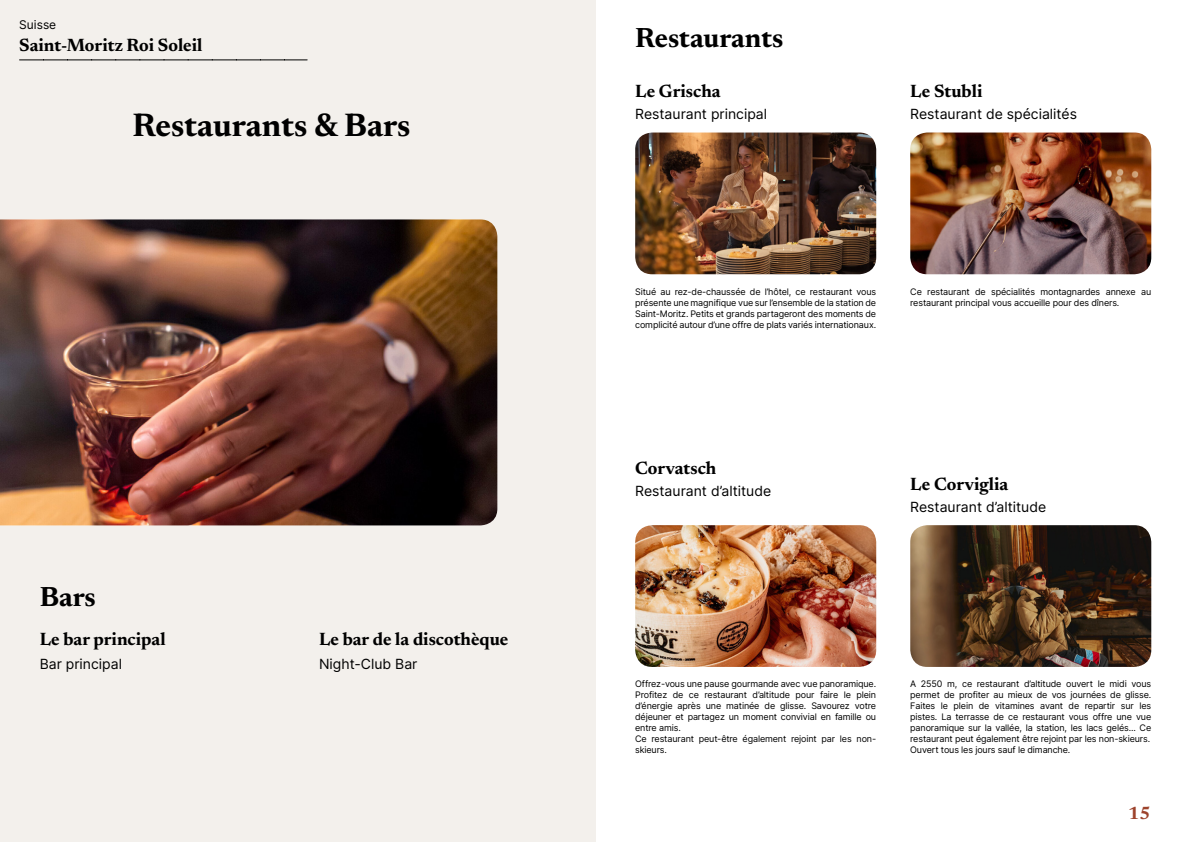
<style>
.page{position:relative;width:1191px;height:842px;background:#fff}
.page>*{position:absolute;margin:0;border:0;box-sizing:border-box;transform-origin:0 0}
.t1{font:700 33px "Newsreader 24 pt";color:#000}
.t2{font:700 28px "Newsreader 24 pt";color:#000}
.t3{font:700 18px "Newsreader 24 pt";color:#000}
.t4{font:700 18px "Newsreader 24 pt";color:#9d432c}
.t5{font:14px "Inter";color:#000}
.t6{font:12px "Inter";color:#000}
.t7{font:9px/11px "Inter";letter-spacing:-.015em;color:#000;text-align:justify}
</style>
<div class="page">
<div style="left:0;top:0;width:595px;height:842px;background:#f3f0ec"></div>
<img style="left:0;top:219px;width:497px;height:306px">
<img style="left:635px;top:133px;width:241px;height:141px">
<img style="left:635px;top:525px;width:241px;height:142px">
<img style="left:910px;top:525px;width:241px;height:142px">
<img style="left:910px;top:133px;width:241px;height:141px">
<svg style="left:20px;top:60px;width:287px;height:1px"></svg>
<h3 class="t6" style="left:19px;top:15px;width:39px">Suisse</h3>
<h3 class="t3" style="left:19px;top:32px;width:185px">Saint-Moritz Roi Soleil</h3>
<h1 class="t1" style="left:133px;top:101px;width:279px">Restaurants &amp; Bars</h1>
<h2 class="t2" style="left:40px;top:576px;width:58px">Bars</h2>
<h3 class="t3" style="left:40px;top:626px;width:127px">Le bar principal</h3>
<h3 class="t5" style="left:40px;top:654px;width:84px">Bar principal</h3>
<h3 class="t3" style="left:319px;top:626px;width:191px">Le bar de la discothèque</h3>
<h3 class="t5" style="left:319px;top:654px;width:100px">Night-Club Bar</h3>
<h2 class="t2" style="left:635px;top:18px;width:150px">Restaurants</h2>
<h3 class="t3" style="left:635px;top:78px;width:87px">Le Grischa</h3>
<h3 class="t5" style="left:635px;top:104px;width:133px">Restaurant principal</h3>
<h3 class="t3" style="left:910px;top:78px;width:74px">Le Stubli</h3>
<h3 class="t5" style="left:910px;top:104px;width:168px">Restaurant de spécialités</h3>
<p class="t7" style="left:635px;top:286px;width:242px">Situé au rez-de-chaussée de l’hôtel, ce restaurant vous présente une magnifique vue sur l’ensemble de la station de Saint-Moritz. Petits et grands partageront des moments de complicité autour d’une offre de plats variés internationaux.</p>
<p class="t7" style="left:910px;top:286px;width:242px">Ce restaurant de spécialités montagnardes annexe au restaurant principal vous accueille pour des dîners.</p>
<h3 class="t3" style="left:635px;top:455px;width:83px">Corvatsch</h3>
<h3 class="t5" style="left:635px;top:480px;width:137px">Restaurant d’altitude</h3>
<h3 class="t3" style="left:910px;top:471px;width:99px">Le Corviglia</h3>
<h3 class="t5" style="left:910px;top:496px;width:137px">Restaurant d’altitude</h3>
<p class="t7" style="left:635px;top:678px;width:242px;text-align:left">Offrez-vous une pause gourmande avec vue panoramique.<br>Profitez de ce restaurant d’altitude pour faire le plein d’énergie après une matinée de glisse. Savourez votre déjeuner et partagez un moment convivial en famille ou entre amis.<br>Ce restaurant peut-être également rejoint par les non&shy;skieurs.</p>
<p class="t7" style="left:910px;top:678px;width:242px">A 2550 m, ce restaurant d’altitude ouvert le midi vous permet de profiter au mieux de vos journées de glisse.<br>Faites le plein de vitamines avant de repartir sur les pistes. La terrasse de ce restaurant vous offre une vue panoramique sur la vallée, la station, les lacs gelés... Ce restaurant peut également être rejoint par les non-skieurs.<br>Ouvert tous les jours sauf le dimanche.</p>
<h3 class="t4" style="left:1128px;top:800px;width:24px">15</h3>
</div>
